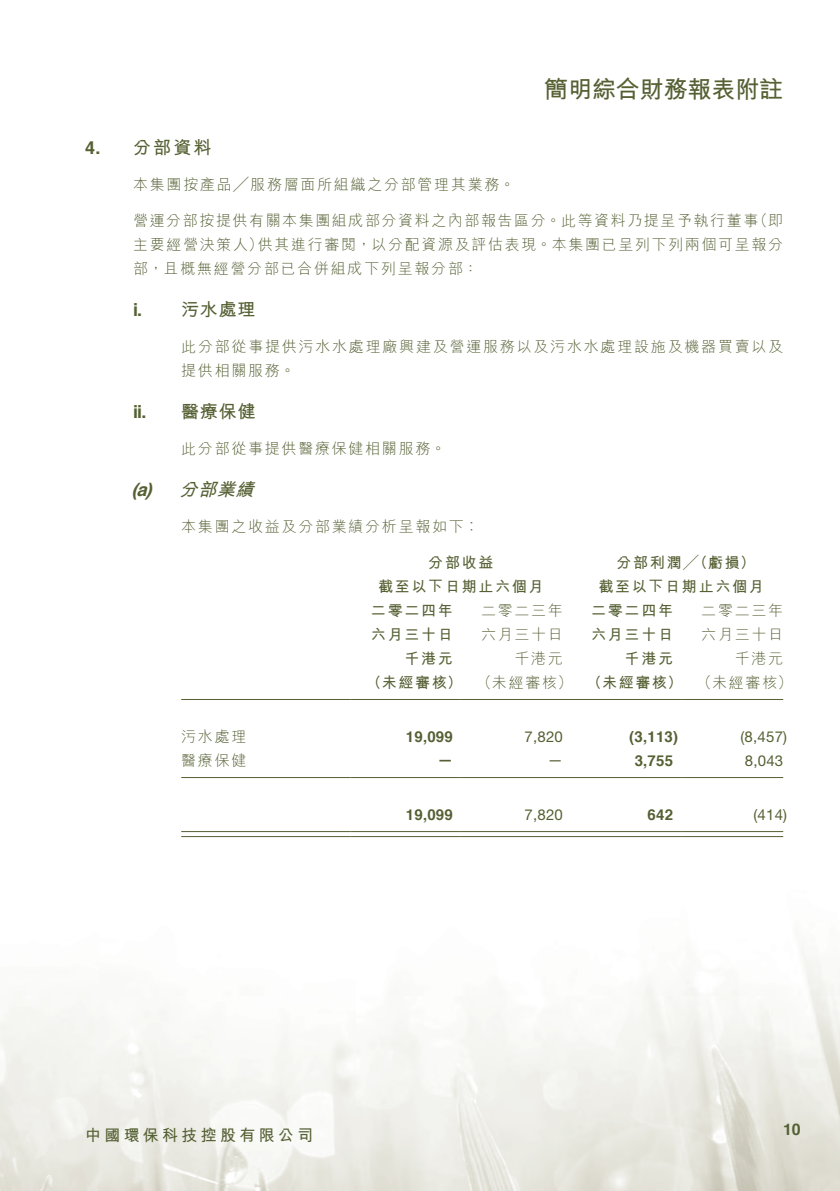
<style>
.page{position:relative;width:840px;height:1191px;background:#fff}
.page>*{position:absolute;margin:0;border:0;box-sizing:border-box;transform-origin:0 0}
.t1{font:700 24px "M Hei HK";letter-spacing:-.005em;color:#556033}
._04___H2{font:700 18px "M Hei HK";letter-spacing:.04em;color:#556033}
._04___H2-2{font:700 18px "Helvetica";color:#556033}
._03_H1{font:700 18px "M Hei HK";color:#556033}
._05_____H3{font:italic 700 18px "M Hei HK";color:#556033}
._05_____H3-2{font:italic 700 18px "Helvetica";color:#556033}
._03_H1-2{font:700 18px "Helvetica";color:#556033}
.t2{font:700 16px "M Hei HK";letter-spacing:.205em;color:#556033}
.t3{font:700 16px "Helvetica";color:#556033}
._12___P2{font:300 15px/24px "M Hei HK";letter-spacing:.11em;color:#556033}
._13_____P4{font:300 15px/24px "M Hei HK";letter-spacing:.115em;color:#556033}
._01_Body_Text{font:700 15px "M Hei HK";letter-spacing:.115em;color:#556033}
._01_Body_Text-2{font:300 15px "M Hei HK";letter-spacing:.115em;color:#556033}
._01_Body_Text-3{font:15px "Helvetica Neue LT Std";letter-spacing:.015em;color:#556033}
._01_Body_Text-4{font:700 15px "Helvetica";letter-spacing:.015em;color:#556033}
._15_Table_Stub{font:300 15px "M Hei HK";letter-spacing:.115em;color:#556033}
</style>
<div class="page">
<img style="left:0;top:699px;width:839px;height:492px">
<hr style="left:181px;top:699px;width:169px;height:1px;background:#556033">
<hr style="left:350px;top:699px;width:110px;height:1px;background:#556033">
<hr style="left:460px;top:699px;width:110px;height:1px;background:#556033">
<hr style="left:570px;top:699px;width:110px;height:1px;background:#556033">
<hr style="left:680px;top:699px;width:102px;height:1px;background:#556033">
<hr style="left:181px;top:777px;width:169px;height:1px;background:#556033">
<hr style="left:350px;top:777px;width:110px;height:1px;background:#556033">
<hr style="left:460px;top:777px;width:110px;height:1px;background:#556033">
<hr style="left:570px;top:777px;width:110px;height:1px;background:#556033">
<hr style="left:680px;top:777px;width:102px;height:1px;background:#556033">
<hr style="left:181px;top:831px;width:169px;height:1px;background:#556033">
<hr style="left:181px;top:836px;width:169px;height:1px;background:#556033">
<hr style="left:350px;top:831px;width:110px;height:1px;background:#556033">
<hr style="left:350px;top:836px;width:110px;height:1px;background:#556033">
<hr style="left:460px;top:831px;width:110px;height:1px;background:#556033">
<hr style="left:460px;top:836px;width:110px;height:1px;background:#556033">
<hr style="left:570px;top:831px;width:110px;height:1px;background:#556033">
<hr style="left:570px;top:836px;width:110px;height:1px;background:#556033">
<hr style="left:680px;top:831px;width:102px;height:1px;background:#556033">
<hr style="left:680px;top:836px;width:102px;height:1px;background:#556033">
<p class="_03_H1-2" style="left:85px;top:133px;width:17px">4.</p>
<p class="_03_H1" style="left:133px;top:134px;width:80px">分部資料</p>
<p class="_12___P2" style="left:133px;top:172px;width:383px">本集團按產品╱服務層面所組織之分部管理其業務。</p>
<h1 class="t1" style="left:544px;top:72px;width:240px">簡明綜合財務報表附註</h1>
<p class="_12___P2" style="left:752px;top:208px;width:32px">（即</p>
<p class="_12___P2" style="left:258px;top:208px;width:526px;text-indent:-125px">營運分部按提供有關本集團組成部分資料之內部報告區分。此等資料乃提呈予執行董事<br>供其進行審閱，以分配資源及評估表現。本集團已呈列下列兩個可呈報分</p>
<p class="_12___P2" style="left:133px;top:232px;width:346px">主要經營決策人）<br>部，且概無經營分部已合併組成下列呈報分部：</p>
<p class="_04___H2" style="left:181px;top:296px;width:76px">污水處理</p>
<p class="_04___H2-2" style="left:133px;top:295px;width:11px">.i</p>
<p class="_04___H2-2" style="left:133px;top:397px;width:15px">.i i</p>
<p class="_05_____H3-2" style="left:131px;top:475px;width:24px">a(</p>
<p class="_05_____H3-2" style="left:145px;top:475px;width:15px">)</p>
<p class="_13_____P4" style="left:181px;top:334px;width:603px">此分部從事提供污水水處理廠興建及營運服務以及污水水處理設施及機器買賣以及提供相關服務。</p>
<p class="_04___H2" style="left:181px;top:398px;width:76px">醫療保健</p>
<p class="_13_____P4" style="left:181px;top:436px;width:266px">此分部從事提供醫療保健相關服務。</p>
<p class="_05_____H3" style="left:179px;top:476px;width:82px">分部業績</p>
<p class="_13_____P4" style="left:181px;top:514px;width:299px">本集團之收益及分部業績分析呈報如下‥</p>
<p class="_01_Body_Text" style="left:428px;top:551px;width:67px">分部收益</p>
<p class="_01_Body_Text" style="left:616px;top:551px;width:140px">分部利潤╱（虧損(</p>
<p class="_01_Body_Text" style="left:378px;top:575px;width:167px">截至以下日期止六個月</p>
<p class="_01_Body_Text" style="left:371px;top:599px;width:83px">二零二四年</p>
<p class="_01_Body_Text" style="left:371px;top:623px;width:83px">六月三十日</p>
<p class="_01_Body_Text-2" style="left:481px;top:603px;width:83px">二零二三年</p>
<p class="_01_Body_Text-2" style="left:481px;top:627px;width:83px">六月三十日</p>
<p class="_01_Body_Text" style="left:404px;top:647px;width:50px">千港元</p>
<p class="_01_Body_Text-2" style="left:514px;top:651px;width:50px">千港元</p>
<p class="_01_Body_Text" style="left:598px;top:575px;width:167px">截至以下日期止六個月</p>
<p class="_01_Body_Text" style="left:591px;top:599px;width:83px">二零二四年</p>
<p class="_01_Body_Text" style="left:591px;top:623px;width:83px">六月三十日</p>
<p class="_01_Body_Text" style="left:624px;top:647px;width:50px">千港元</p>
<p class="_01_Body_Text-2" style="left:701px;top:603px;width:83px">二零二三年</p>
<p class="_01_Body_Text-2" style="left:701px;top:627px;width:83px">六月三十日</p>
<p class="_01_Body_Text-2" style="left:734px;top:651px;width:50px">千港元</p>
<p class="_01_Body_Text" style="left:366px;top:671px;width:97px">（未經審核）</p>
<p class="_01_Body_Text-2" style="left:476px;top:675px;width:97px">（未經審核）</p>
<p class="_01_Body_Text" style="left:586px;top:671px;width:97px">（未經審核）</p>
<p class="_01_Body_Text-2" style="left:696px;top:675px;width:97px">（未經審核(</p>
<p class="_15_Table_Stub" style="left:181px;top:729px;width:67px">污水處理</p>
<p class="_01_Body_Text-4" style="left:405px;top:724px;width:48px">19,099</p>
<p class="_01_Body_Text-3" style="left:524px;top:728px;width:40px">7,820</p>
<p class="_01_Body_Text-4" style="left:629px;top:724px;width:50px">)3,113(</p>
<p class="_01_Body_Text-3" style="left:740px;top:728px;width:48px">)8,457(</p>
<p class="_15_Table_Stub" style="left:181px;top:753px;width:67px">醫療保健</p>
<p class="_01_Body_Text-4" style="left:437px;top:747px;width:16px">—</p>
<p class="_01_Body_Text-3" style="left:547px;top:750px;width:16px">—</p>
<p class="_01_Body_Text-4" style="left:634px;top:748px;width:40px">3,755</p>
<p class="_01_Body_Text-3" style="left:744px;top:752px;width:40px">8,043</p>
<p class="_01_Body_Text-4" style="left:405px;top:802px;width:48px">19,099</p>
<p class="_01_Body_Text-3" style="left:524px;top:806px;width:40px">7,820</p>
<p class="_01_Body_Text-4" style="left:647px;top:802px;width:27px">642</p>
<p class="_01_Body_Text-3" style="left:753px;top:806px;width:35px">)414(</p>
<p class="t2" style="left:85px;top:1123px;width:229px">中國環保科技控股有限公司</p>
<p class="t3" style="left:782px;top:1116px;width:19px">10</p>
</div>
